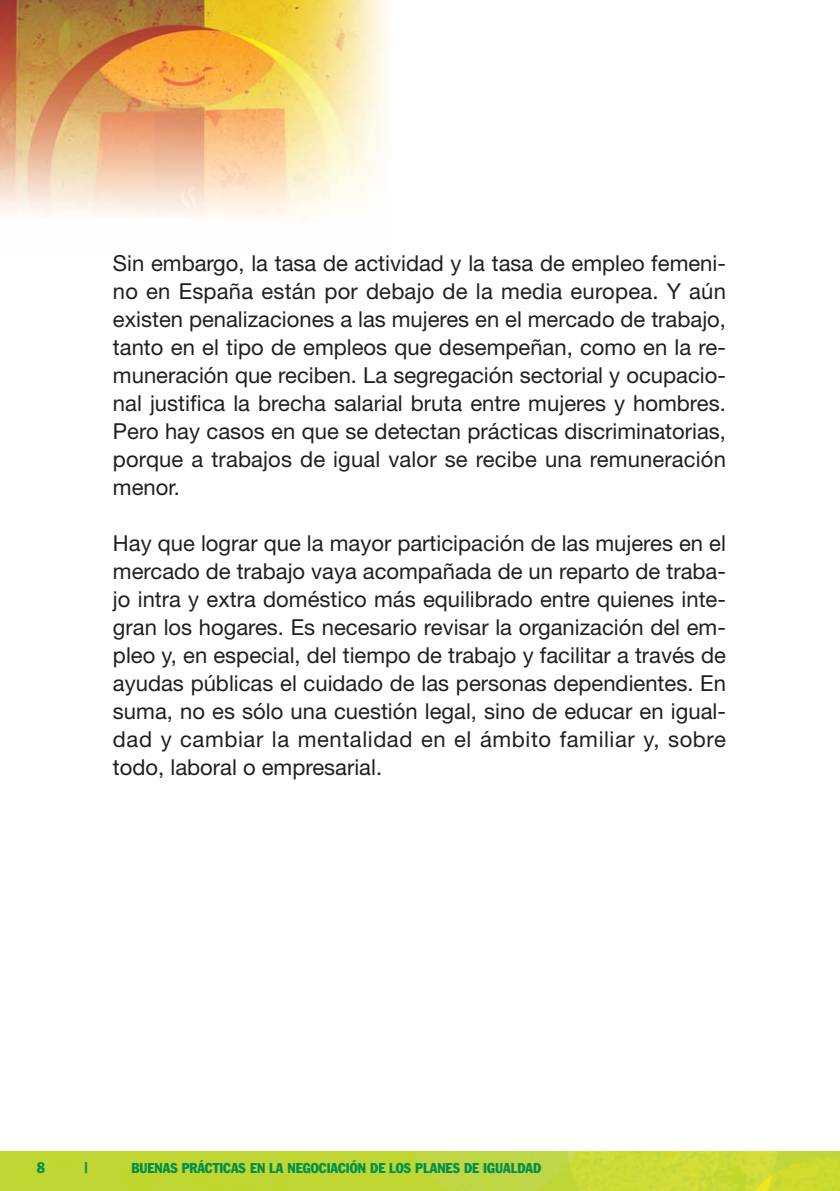
<style>
.page{position:relative;width:840px;height:1191px;background:#fff}
.page>*{position:absolute;margin:0;border:0;box-sizing:border-box;transform-origin:0 0}
.t1{font:22px/28px "Helvetica Neue";letter-spacing:.005em;color:#231f20;text-align:justify}
.t2{font:condensed 15.2px "Franklin Gothic";color:#00904c}
.t3{font:condensed 14px "Franklin Gothic";color:#00904c}
</style>
<div class="page">
<img style="left:0;top:0;width:388px;height:218px">
<img style="left:0;top:1151px;width:839px;height:40px">
<p class="t1" style="left:113px;top:251px;width:614px">Sin embargo, la tasa de actividad y la tasa de empleo femeni&shy;no en España están por debajo de la media europea. Y aún existen penalizaciones a las mujeres en el mercado de trabajo, tanto en el tipo de empleos que desempeñan, como en la re&shy;muneración que reciben. La segregación sectorial y ocupacio&shy;nal justifica la brecha salarial bruta entre mujeres y hombres.<br>Pero hay casos en que se detectan prácticas discriminatorias, porque a trabajos de igual valor se recibe una remuneración menor.</p>
<p class="t1" style="left:113px;top:531px;width:614px">Hay que lograr que la mayor participación de las mujeres en el mercado de trabajo vaya acompañada de un reparto de traba&shy;jo intra y extra doméstico más equilibrado entre quienes inte&shy;gran los hogares. Es necesario revisar la organización del em&shy;pleo y, en especial, del tiempo de trabajo y facilitar a través de ayudas públicas el cuidado de las personas dependientes. En suma, no es sólo una cuestión legal, sino de educar en igual&shy;dad y cambiar la mentalidad en el ámbito familiar y, sobre todo, laboral o empresarial.</p>
<p class="t2" style="left:37px;top:1162px;width:10px">8</p>
<p class="t2" style="left:84px;top:1162px;width:5px">|</p>
<p class="t3" style="left:131px;top:1163px;width:411px">BUENAS PRÁCTICAS EN LA NEGOCIACIÓN DE LOS PLANES DE IGUALDAD</p>
</div>
